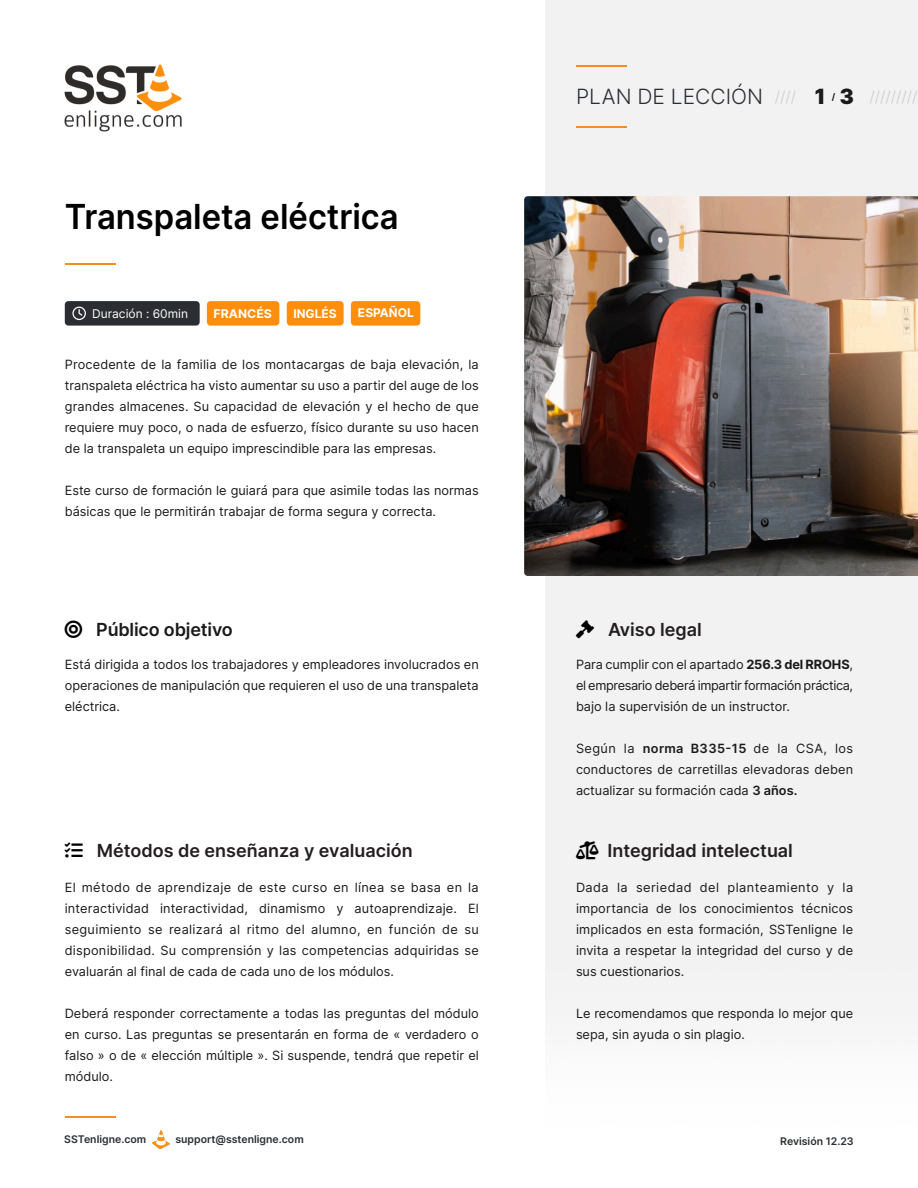
<style>
.page{position:relative;width:918px;height:1188px;background:#fff}
.page>*{position:absolute;margin:0;border:0;box-sizing:border-box;transform-origin:0 0}
.t1{font:600 34.5px "Inter";color:#000;scale:.95 1}
.t2{font:300 21px "Inter";color:#2a2d32}
.t3{font:600 18px "Inter";color:#231f20}
.t4{font:600 18px "Inter";letter-spacing:-.01em;color:#1a1a1a}
.t5{font:300 15px "Inter";color:#ccc}
.t6{font:12.75px/21px "Inter";color:#1a1a1a;text-align:justify}
.t7{font:700 12px "Inter";color:#fff}
.t8{font:12px "Inter";color:#fff}
.t9{font:600 10.5px "Inter";color:#2a2d32}
.t10{font:700 9px "Inter";color:#1a1a1a}
.s1{font-weight:900;font-size:21px;color:#1a1a1a}
.s2{color:#000}
.s3{font-weight:700}
.s4{font-weight:600}
</style>
<div class="page">
<div style="left:545px;top:0;width:373px;height:1016px;background:#f2f2f2"></div>
<img style="left:64px;top:64px;width:118px;height:68px">
<hr style="left:576px;top:65px;width:50px;height:1px;background:#f78d1e">
<hr style="left:576px;top:126px;width:50px;height:1px;background:#f78d1e">
<hr style="left:65px;top:1116px;width:50px;height:1px;background:#f78d1e">
<img style="left:152px;top:1131px;width:18px;height:17px">
<div style="left:351px;top:301px;width:69px;height:25px;background:#ff8e0c;border-radius:4px"></div>
<div style="left:207px;top:301px;width:72px;height:25px;background:#ff8e0c;border-radius:4px"></div>
<div style="left:287px;top:301px;width:57px;height:25px;background:#ff8e0c;border-radius:4px"></div>
<div style="left:65px;top:301px;width:135px;height:25px;background:#2a2d32;border-radius:4px"></div>
<svg style="left:72px;top:307px;width:14px;height:13px"></svg>
<hr style="left:65px;top:264px;width:50px;height:1px;background:#f78d1e">
<img style="left:524px;top:196px;width:394px;height:380px">
<svg style="left:576px;top:620px;width:18px;height:18px"></svg>
<svg style="left:576px;top:841px;width:23px;height:18px"></svg>
<h1 class="t1" style="left:65px;top:195px;width:353px">Transpaleta eléctrica</h1>
<p class="t8" style="left:92px;top:306px;width:97px">Duración : 60min</p>
<p class="t7" style="left:214px;top:306px;width:60px">FRANCÉS</p>
<p class="t7" style="left:293px;top:306px;width:45px">INGLÉS</p>
<p class="t7" style="left:358px;top:306px;width:57px">ESPAÑOL</p>
<p class="t6" style="left:65px;top:354px;width:415px">Procedente de la familia de los montacargas de baja elevación, la transpaleta eléctrica ha visto aumentar su uso a partir del auge de los grandes almacenes. Su capacidad de elevación y el hecho de que requiere muy poco, o nada de esfuerzo, físico durante su uso hacen de la transpaleta un equipo imprescindible para las empresas.</p>
<p class="t6" style="left:65px;top:480px;width:416px">Este curso de formación le guiará para que asimile todas las normas básicas que le permitirán trabajar de forma segura y correcta.</p>
<h2 class="t2" style="left:576px;top:84px;width:189px">PLAN DE LECCIÓN</h2>
<p class="t5" style="left:775px;top:88px;width:52px">//// <span class="s1">1</span></p>
<p class="t10" style="left:832px;top:91px;width:5px">/</p>
<p class="t5" style="left:840px;top:88px;width:79px"><span class="s1">3</span> /////////</p>
<h3 class="t4" style="left:65px;top:618px;width:170px"><span class="s2">◎</span> Público objetivo</h3>
<h3 class="t3" style="left:608px;top:618px;width:95px">Aviso legal</h3>
<p class="t6" style="left:65px;top:654px;width:415px">Está dirigida a todos los trabajadores y empleadores involucrados en operaciones de manipulación que requieren el uso de una transpaleta eléctrica.</p>
<p class="t6" style="left:576px;top:654px;width:279px">Para cumplir con el apartado <span class="s3">256.3 del RROHS</span>, el empresario deberá impartir formación práctica, bajo la supervisión de un instructor.</p>
<p class="t6" style="left:576px;top:738px;width:279px">Según la <span class="s4">norma B335-15</span> de la CSA, los conductores de carretillas elevadoras deben actualizar su formación cada <span class="s4">3 años.</span></p>
<h3 class="t3" style="left:97px;top:840px;width:317px">Métodos de enseñanza y evaluación</h3>
<h3 class="t3" style="left:607px;top:840px;width:187px">Integridad intelectual</h3>
<p class="t6" style="left:65px;top:876px;width:416px">El método de aprendizaje de este curso en línea se basa en la interactividad interactividad, dinamismo y autoaprendizaje. El seguimiento se realizará al ritmo del alumno, en función de su disponibilidad. Su comprensión y las competencias adquiridas se evaluarán al final de cada de cada uno de los módulos.</p>
<p class="t6" style="left:65px;top:1002px;width:416px">Deberá responder correctamente a todas las preguntas del módulo en curso. Las preguntas se presentarán en forma de « verdadero o falso » o de « elección múltiple ». Si suspende, tendrá que repetir el módulo.</p>
<p class="t6" style="left:576px;top:876px;width:279px">Dada la seriedad del planteamiento y la importancia de los conocimientos técnicos implicados en esta formación, SSTenligne le invita a respetar la integridad del curso y de sus cuestionarios.</p>
<p class="t6" style="left:576px;top:1002px;width:279px">Le recomendamos que responda lo mejor que sepa, sin ayuda o sin plagio.</p>
<p class="t9" style="left:64px;top:1132px;width:83px">SSTenligne.com</p>
<p class="t9" style="left:175px;top:1132px;width:130px">support@sstenligne.com</p>
<p class="t9" style="left:780px;top:1135px;width:75px">Revisión 12.23</p>
</div>
